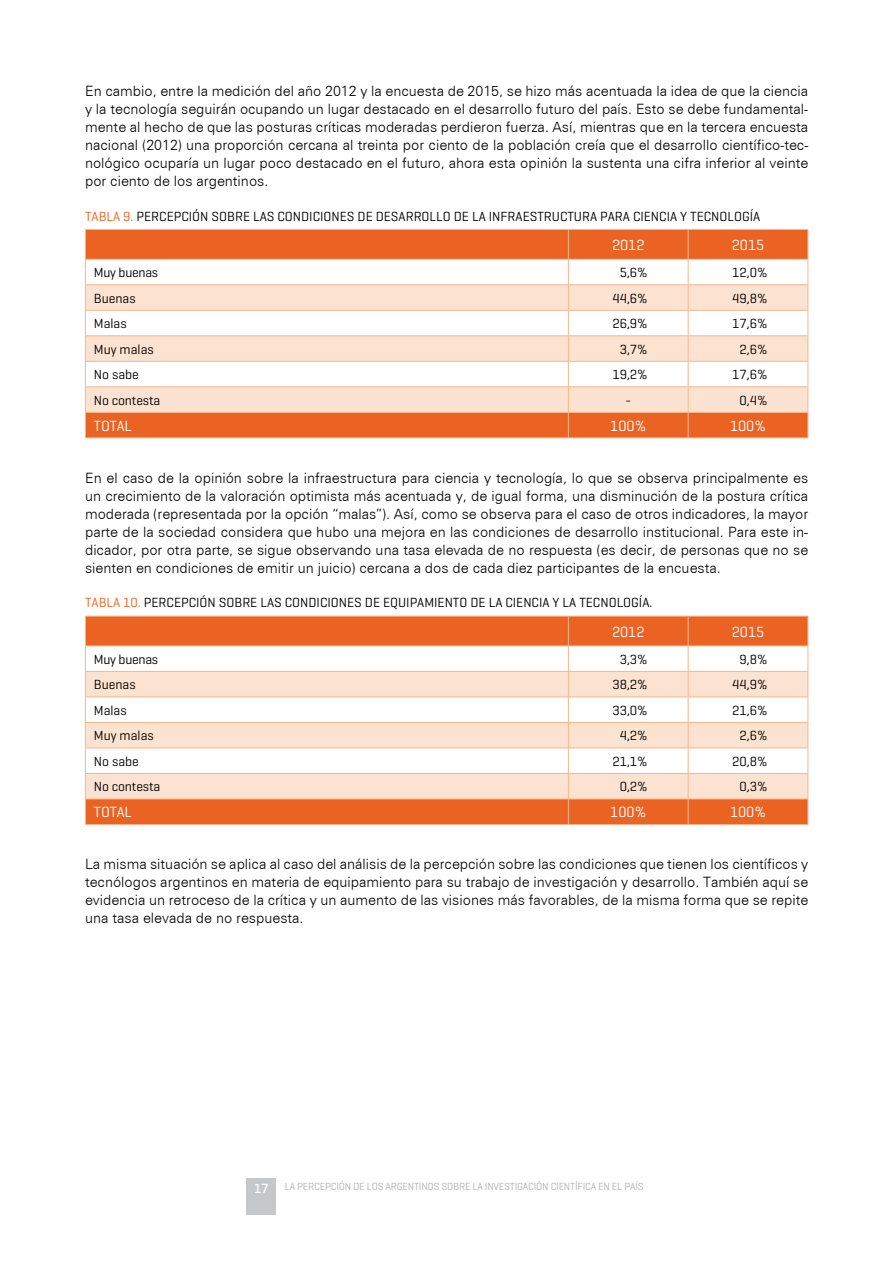
<style>
.page{position:relative;width:893px;height:1263px;background:#fff}
.page>*{position:absolute;margin:0;border:0;box-sizing:border-box;transform-origin:0 0}
.t1{font:15px "Geogrotesque";color:#fff}
.t2{font:300 14.25px/18px "Zurich BT";color:#000;text-align:justify}
.t3{font:13.5px "Geogrotesque";color:#000}
.t4{font:13.5px "Geogrotesque";color:#ea6323}
.t5{font:10.5px "Geogrotesque";letter-spacing:-.02em;color:#b1b3b4}
.s1{color:#ea6323}
.s2{font-weight:500;font-size:13.5px;color:#fff}
</style>
<div class="page">
<div style="left:246px;top:1178px;width:30px;height:36px;background:#c6c7c8"></div>
<svg style="left:86px;top:230px;width:721px;height:207px;fill:#ea6323"></svg>
<svg style="left:86px;top:285px;width:721px;height:127px;fill:#fce3d1"></svg>
<hr style="left:85px;top:229px;width:483px;height:1px;background:#f7b68b">
<hr style="left:568px;top:229px;width:120px;height:1px;background:#f7b68b">
<hr style="left:688px;top:229px;width:120px;height:1px;background:#f7b68b">
<hr style="left:85px;top:259px;width:483px;height:1px;background:#f7b68b">
<hr style="left:568px;top:259px;width:120px;height:1px;background:#f7b68b">
<hr style="left:688px;top:259px;width:120px;height:1px;background:#f7b68b">
<hr style="left:85px;top:284px;width:483px;height:1px;background:#f7b68b">
<hr style="left:568px;top:284px;width:120px;height:1px;background:#f7b68b">
<hr style="left:688px;top:284px;width:120px;height:1px;background:#f7b68b">
<hr style="left:85px;top:310px;width:483px;height:1px;background:#f7b68b">
<hr style="left:568px;top:310px;width:120px;height:1px;background:#f7b68b">
<hr style="left:688px;top:310px;width:120px;height:1px;background:#f7b68b">
<hr style="left:85px;top:412px;width:483px;height:1px;background:#f7b68b">
<hr style="left:568px;top:412px;width:120px;height:1px;background:#f7b68b">
<hr style="left:688px;top:412px;width:120px;height:1px;background:#f7b68b">
<hr style="left:85px;top:437px;width:483px;height:1px;background:#f7b68b">
<hr style="left:568px;top:437px;width:120px;height:1px;background:#f7b68b">
<hr style="left:688px;top:437px;width:120px;height:1px;background:#f7b68b">
<hr style="left:85px;top:335px;width:483px;height:1px;background:#f7b68b">
<hr style="left:85px;top:361px;width:483px;height:1px;background:#f7b68b">
<hr style="left:568px;top:335px;width:120px;height:1px;background:#f7b68b">
<hr style="left:568px;top:361px;width:120px;height:1px;background:#f7b68b">
<hr style="left:688px;top:335px;width:120px;height:1px;background:#f7b68b">
<hr style="left:688px;top:361px;width:120px;height:1px;background:#f7b68b">
<hr style="left:85px;top:386px;width:483px;height:1px;background:#f7b68b">
<svg style="left:85px;top:230px;width:1px;height:207px"></svg>
<hr style="left:568px;top:386px;width:120px;height:1px;background:#f7b68b">
<svg style="left:568px;top:230px;width:1px;height:207px"></svg>
<hr style="left:688px;top:386px;width:120px;height:1px;background:#f7b68b">
<svg style="left:688px;top:230px;width:1px;height:207px"></svg>
<svg style="left:807px;top:230px;width:1px;height:207px"></svg>
<svg style="left:86px;top:617px;width:721px;height:207px;fill:#ea6323"></svg>
<svg style="left:86px;top:672px;width:721px;height:127px;fill:#fce3d1"></svg>
<hr style="left:85px;top:616px;width:483px;height:1px;background:#f7b68b">
<hr style="left:568px;top:616px;width:120px;height:1px;background:#f7b68b">
<hr style="left:688px;top:616px;width:120px;height:1px;background:#f7b68b">
<hr style="left:85px;top:645px;width:483px;height:1px;background:#f7b68b">
<hr style="left:568px;top:645px;width:120px;height:1px;background:#f7b68b">
<hr style="left:688px;top:645px;width:120px;height:1px;background:#f7b68b">
<hr style="left:85px;top:671px;width:483px;height:1px;background:#f7b68b">
<hr style="left:568px;top:671px;width:120px;height:1px;background:#f7b68b">
<hr style="left:688px;top:671px;width:120px;height:1px;background:#f7b68b">
<hr style="left:85px;top:696px;width:483px;height:1px;background:#f7b68b">
<hr style="left:568px;top:696px;width:120px;height:1px;background:#f7b68b">
<hr style="left:688px;top:696px;width:120px;height:1px;background:#f7b68b">
<hr style="left:85px;top:799px;width:483px;height:1px;background:#f7b68b">
<hr style="left:568px;top:799px;width:120px;height:1px;background:#f7b68b">
<hr style="left:688px;top:799px;width:120px;height:1px;background:#f7b68b">
<hr style="left:85px;top:824px;width:483px;height:1px;background:#f7b68b">
<hr style="left:568px;top:824px;width:120px;height:1px;background:#f7b68b">
<hr style="left:688px;top:824px;width:120px;height:1px;background:#f7b68b">
<hr style="left:85px;top:722px;width:483px;height:1px;background:#f7b68b">
<hr style="left:85px;top:747px;width:483px;height:1px;background:#f7b68b">
<hr style="left:568px;top:722px;width:120px;height:1px;background:#f7b68b">
<hr style="left:568px;top:747px;width:120px;height:1px;background:#f7b68b">
<hr style="left:688px;top:722px;width:120px;height:1px;background:#f7b68b">
<hr style="left:688px;top:747px;width:120px;height:1px;background:#f7b68b">
<hr style="left:85px;top:773px;width:483px;height:1px;background:#f7b68b">
<svg style="left:85px;top:617px;width:1px;height:207px"></svg>
<hr style="left:568px;top:773px;width:120px;height:1px;background:#f7b68b">
<svg style="left:568px;top:616px;width:1px;height:208px"></svg>
<hr style="left:688px;top:773px;width:120px;height:1px;background:#f7b68b">
<svg style="left:688px;top:616px;width:1px;height:208px"></svg>
<svg style="left:807px;top:616px;width:1px;height:208px"></svg>
<p class="t2" style="left:85px;top:82px;width:725px">En cambio, entre la medición del año 2012 y la encuesta de 2015, se hizo más acentuada la idea de que la ciencia y la tecnología seguirán ocupando un lugar destacado en el desarrollo futuro del país. Esto se debe fundamental&shy;mente al hecho de que las posturas críticas moderadas perdieron fuerza. Así, mientras que en la tercera encuesta nacional (2012) una proporción cercana al treinta por ciento de la población creía que el desarrollo científico-tec&shy;nológico ocuparía un lugar poco destacado en el futuro, ahora esta opinión la sustenta una cifra inferior al veinte por ciento de los argentinos.</p>
<p class="t4" style="left:85px;top:208px;width:15px">TABLA</p>
<p class="t3" style="left:123px;top:208px;width:29px"><span class="s1">9.</span> PERCEPCIÓN</p>
<p class="t3" style="left:212px;top:208px;width:9px">SOBRE</p>
<p class="t3" style="left:253px;top:208px;width:8px">LAS</p>
<p class="t3" style="left:277px;top:208px;width:8px">CONDICIONES</p>
<p class="t3" style="left:358px;top:208px;width:27px">DE DESARROLLO</p>
<p class="t3" style="left:454px;top:208px;width:43px">DELAINFRAESTR</p>
<p class="t3" style="left:552px;top:208px;width:57px">UCTURA PARA</p>
<p class="t3" style="left:633px;top:208px;width:8px">CIENCIA</p>
<p class="t3" style="left:680px;top:208px;width:18px">Y TECNOLOGÍA</p>
<p class="t1" style="left:612px;top:236px;width:34px">2012</p>
<p class="t1" style="left:732px;top:236px;width:34px">2015</p>
<p class="t3" style="left:94px;top:264px;width:66px">MUY BUENAS</p>
<p class="t3" style="left:620px;top:264px;width:30px">5,6%</p>
<p class="t3" style="left:732px;top:264px;width:37px">12,0%</p>
<p class="t3" style="left:94px;top:290px;width:43px">BUENAS</p>
<p class="t3" style="left:612px;top:290px;width:37px">44,6%</p>
<p class="t3" style="left:732px;top:290px;width:37px">49,8%</p>
<p class="t3" style="left:94px;top:315px;width:34px">MALAS</p>
<p class="t3" style="left:612px;top:315px;width:37px">26,9%</p>
<p class="t3" style="left:732px;top:315px;width:37px">17,6%</p>
<p class="t3" style="left:94px;top:341px;width:61px">MUY MALAS</p>
<p class="t3" style="left:620px;top:341px;width:30px">3,7%</p>
<p class="t3" style="left:739px;top:341px;width:30px">2,6%</p>
<p class="t3" style="left:94px;top:366px;width:47px">NO SABE</p>
<p class="t3" style="left:612px;top:366px;width:37px">19,2%</p>
<p class="t3" style="left:732px;top:366px;width:37px">17,6%</p>
<p class="t3" style="left:94px;top:392px;width:68px">NO CONTESTA</p>
<p class="t3" style="left:625px;top:392px;width:8px">-</p>
<p class="t3" style="left:739px;top:392px;width:30px">0,4%</p>
<p class="t1" style="left:94px;top:416px;width:16px">TOTAL</p>
<p class="t1" style="left:610px;top:416px;width:38px">100%</p>
<p class="t1" style="left:730px;top:416px;width:38px">100%</p>
<p class="t2" style="left:85px;top:469px;width:725px">En el caso de la opinión sobre la infraestructura para ciencia y tecnología, lo que se observa principalmente es un crecimiento de la valoración optimista más acentuada y, de igual forma, una disminución de la postura crítica moderada (representada por la opción “malas”). Así, como se observa para el caso de otros indicadores, la mayor parte de la sociedad considera que hubo una mejora en las condiciones de desarrollo institucional. Para este in&shy;dicador, por otra parte, se sigue observando una tasa elevada de no respuesta (es decir, de personas que no se sienten en condiciones de emitir un juicio) cercana a dos de cada diez participantes de la encuesta.</p>
<p class="t4" style="left:85px;top:594px;width:15px">TABLA</p>
<p class="t3" style="left:123px;top:594px;width:37px"><span class="s1">10.</span> PERCEPCIÓN</p>
<p class="t3" style="left:219px;top:594px;width:9px">SOBRE</p>
<p class="t3" style="left:260px;top:594px;width:8px">LAS</p>
<p class="t3" style="left:285px;top:594px;width:8px">CONDICIONES</p>
<p class="t3" style="left:365px;top:594px;width:49px">DE EQUIPAMIENTO</p>
<p class="t3" style="left:470px;top:594px;width:43px">DELACIENCIA</p>
<p class="t3" style="left:553px;top:594px;width:35px">YLA TECNOLOGÍA</p>
<p class="t3" style="left:649px;top:594px;width:4px">.</p>
<p class="t1" style="left:612px;top:622px;width:34px">2012</p>
<p class="t1" style="left:732px;top:622px;width:34px">2015</p>
<p class="t3" style="left:94px;top:651px;width:66px">MUY BUENAS</p>
<p class="t3" style="left:620px;top:651px;width:30px">3,3%</p>
<p class="t3" style="left:739px;top:651px;width:30px">9,8%</p>
<p class="t3" style="left:94px;top:676px;width:43px">BUENAS</p>
<p class="t3" style="left:612px;top:676px;width:37px">38,2%</p>
<p class="t3" style="left:732px;top:676px;width:37px">44,9%</p>
<p class="t3" style="left:94px;top:702px;width:34px">MALAS</p>
<p class="t3" style="left:612px;top:702px;width:37px">33,0%</p>
<p class="t3" style="left:732px;top:702px;width:37px">21,6%</p>
<p class="t3" style="left:94px;top:727px;width:61px">MUY MALAS</p>
<p class="t3" style="left:620px;top:727px;width:30px">4,2%</p>
<p class="t3" style="left:739px;top:727px;width:30px">2,6%</p>
<p class="t3" style="left:94px;top:753px;width:47px">NO SABE</p>
<p class="t3" style="left:612px;top:753px;width:37px">21,1%</p>
<p class="t3" style="left:732px;top:753px;width:37px">20,8%</p>
<p class="t3" style="left:94px;top:778px;width:68px">NO CONTESTA</p>
<p class="t3" style="left:620px;top:778px;width:30px">0,2%</p>
<p class="t3" style="left:739px;top:778px;width:30px">0,3%</p>
<p class="t1" style="left:94px;top:803px;width:16px">TOTAL</p>
<p class="t1" style="left:610px;top:803px;width:38px">100%</p>
<p class="t1" style="left:730px;top:803px;width:38px">100%</p>
<p class="t2" style="left:85px;top:855px;width:725px">La misma situación se aplica al caso del análisis de la percepción sobre las condiciones que tienen los científicos y tecnólogos argentinos en materia de equipamiento para su trabajo de investigación y desarrollo. También aquí se evidencia un retroceso de la crítica y un aumento de las visiones más favorables, de la misma forma que se repite una tasa elevada de no respuesta.</p>
<p class="t5" style="left:254px;top:1180px;width:391px"><span class="s2">17</span> LA PERCEPCIÓN DE LOS ARGENTINOS SOBRE LA INVESTIGACIÓN CIENTÍFICA EN EL PAÍS</p>
</div>
